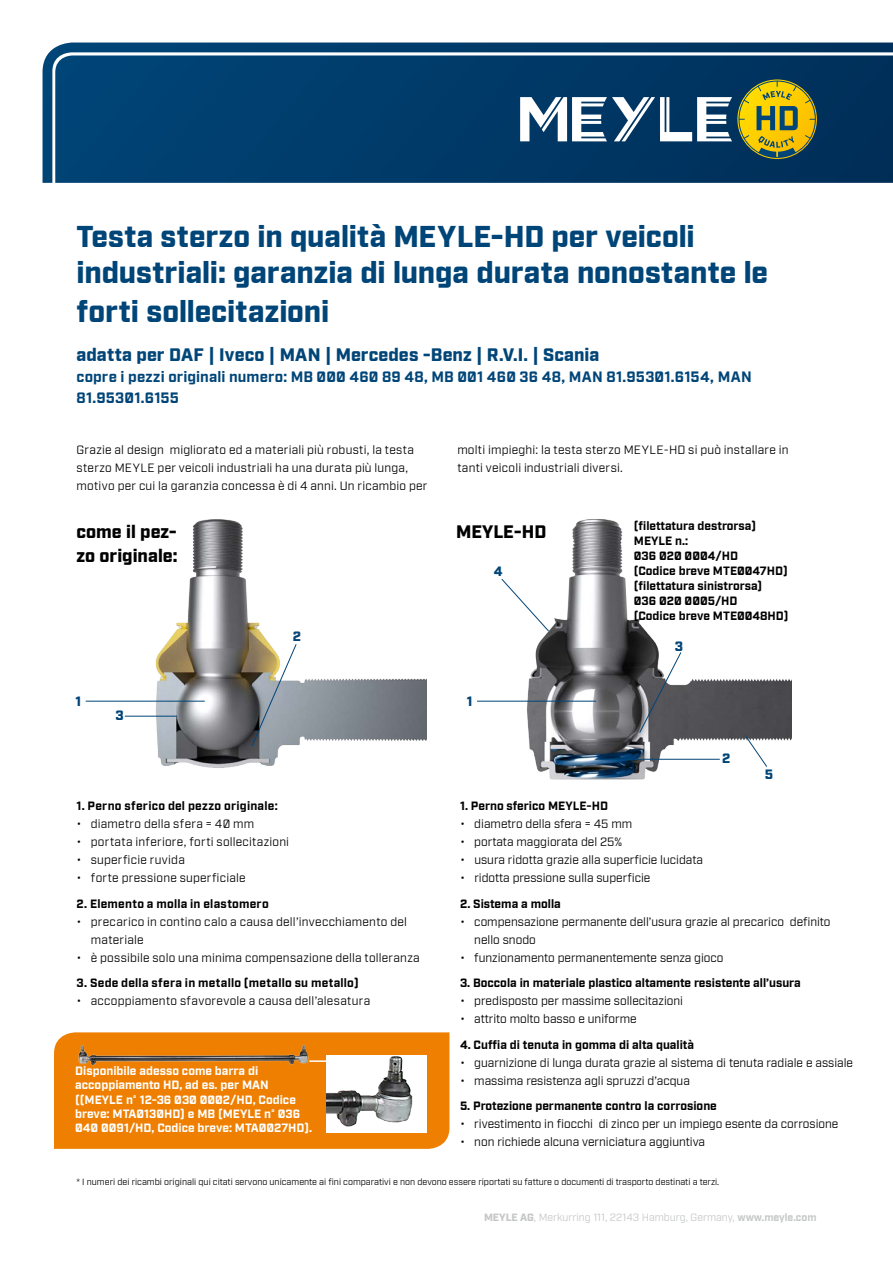
<style>
.page{position:relative;width:893px;height:1263px;background:#fff}
.page>*{position:absolute;margin:0;border:0;box-sizing:border-box;transform-origin:0 0}
.t1{font:900 30px/36px "Industry Meyle";color:#004578}
.t2{font:900 18px "Industry Meyle";letter-spacing:.005em;color:#004578}
.t3{font:900 18px/24px "Industry Meyle";color:#000}
.t4{font:700 15px/21px "Industry Meyle";letter-spacing:.015em;color:#004578}
.t5{font:900 13.5px "Industry Meyle";color:#004578}
.t6{font:12px/18px "Industry Meyle";letter-spacing:.005em;color:#000}
.t7{font:700 12px/15px "Industry Meyle";color:#000}
.t8{font:700 12px/14.4px "Industry Meyle";color:#fff}
.t9{font:12px "Industry Meyle";letter-spacing:.025em;color:#000}
.t10{font:700 12px "Industry Meyle";letter-spacing:.02em;color:#000}
.t11{font:10.5px "Industry Meyle";color:#c6c7c8}
.t12{font:9px "Industry Meyle";color:#000}
.s1{font-weight:900}
.s2{font-weight:700}
</style>
<div class="page">
<img style="left:477px;top:519px;width:314px;height:261px">
<img style="left:85px;top:519px;width:342px;height:249px">
<hr style="left:86px;top:701px;width:119px;height:1px;background:#004578">
<hr style="left:477px;top:701px;width:119px;height:1px;background:#004578">
<svg style="left:251px;top:643px;width:46px;height:104px;background:#9fa19e"></svg>
<svg style="left:639px;top:651px;width:43px;height:83px"></svg>
<hr style="left:125px;top:716px;width:52px;height:1px;background:#004578">
<hr style="left:601px;top:759px;width:119px;height:1px;background:#004578">
<svg style="left:501px;top:578px;width:49px;height:54px"></svg>
<svg style="left:745px;top:736px;width:23px;height:32px"></svg>
<svg style="left:43px;top:43px;width:850px;height:140px;background:#09416e"></svg>
<svg style="left:738px;top:81px;width:78px;height:77px;background:#9b9429"></svg>
<svg style="left:520px;top:97px;width:212px;height:44px"></svg>
<div style="left:54px;top:1032px;width:395px;height:117px;background:#ee7f00"></div>
<img style="left:75px;top:1041px;width:237px;height:26px">
<img style="left:326px;top:1055px;width:100px;height:77px">
<hr style="left:309px;top:1060px;width:26px;height:2px;background:#fff">
<h1 class="t1" style="left:77px;top:220px;width:693px">Testa sterzo in qualità MEYLE-HD per veicoli industriali: garanzia di lunga durata nonostante le</h1>
<h1 class="t1" style="left:77px;top:295px;width:254px">forti sollecitazioni</h1>
<h2 class="t2" style="left:77px;top:344px;width:524px">adatta per DAF | Iveco | MAN | Mercedes -Benz | R.V.I. | Scania</h2>
<p class="t4" style="left:77px;top:367px;width:677px">copre i pezzi originali numero: MB 000 460 89 48, MB 001 460 36 48, MAN 81.95301.6154, MAN<br>81.95301.6155</p>
<p class="t6" style="left:77px;top:441px;width:352px">Grazie al design migliorato ed a materiali più robusti, la testa sterzo MEYLE per veicoli industriali ha una durata più lunga, motivo per cui la garanzia concessa è di 4 anni. Un ricambio per</p>
<p class="t6" style="left:457px;top:441px;width:333px">molti impieghi: la testa sterzo MEYLE-HD si può installare in tanti veicoli industriali diversi.</p>
<h2 class="t3" style="left:77px;top:521px;width:102px">come il pez&shy;zo originale:</h2>
<h2 class="t3" style="left:456px;top:521px;width:92px">MEYLE-HD</h2>
<p class="t7" style="left:634px;top:519px;width:156px">(filettatura destrorsa)<br>MEYLE n.:<br>036 020 0004/HD<br>(Codice breve MTE0047HD) (filettatura sinistrorsa)<br>036 020 0005/HD<br>(Codice breve MTE0048HD)</p>
<p class="t5" style="left:494px;top:563px;width:10px">4</p>
<p class="t5" style="left:293px;top:628px;width:10px">2</p>
<p class="t5" style="left:76px;top:693px;width:7px">1</p>
<p class="t5" style="left:467px;top:693px;width:7px">1</p>
<p class="t5" style="left:115px;top:707px;width:10px">3</p>
<p class="t5" style="left:675px;top:638px;width:10px">3</p>
<p class="t5" style="left:722px;top:750px;width:10px">2</p>
<p class="t5" style="left:765px;top:766px;width:10px">5</p>
<p class="t10" style="left:77px;top:799px;width:203px">1. Perno sferico del pezzo originale:</p>
<p class="t6" style="left:77px;top:815px;width:179px">• diametro della sfera = 40 mm</p>
<p class="t9" style="left:77px;top:835px;width:214px">• portata inferiore, forti sollecitazioni</p>
<p class="t6" style="left:77px;top:851px;width:110px">• superficie ruvida</p>
<p class="t6" style="left:77px;top:869px;width:171px">• forte pressione superficiale</p>
<p class="t7" style="left:77px;top:896px;width:194px">2. Elemento a molla in elastomero</p>
<p class="t6" style="left:91px;top:913px;width:318px;text-indent:-14px">• precarico in contino calo a causa dell’invecchiamento del materiale</p>
<p class="t6" style="left:77px;top:949px;width:345px">• è possibile solo una minima compensazione della tolleranza</p>
<p class="t7" style="left:77px;top:976px;width:284px">3. Sede della sfera in metallo (metallo su metallo)</p>
<p class="t6" style="left:77px;top:992px;width:295px">• accoppiamento sfavorevole a causa dell’alesatura</p>
<p class="t8" style="left:75px;top:1064px;width:238px">Disponibile adesso come barra di accoppiamento HD, ad es. per MAN ((MEYLE n° 12-36 030 0002/HD, Codice breve: MTA0130HD) e MB (MEYLE n° 036<br>040 0091/HD, Codice breve: MTA0027HD).</p>
<p class="t7" style="left:460px;top:799px;width:150px">1. Perno sferico MEYLE-HD</p>
<p class="t6" style="left:460px;top:815px;width:174px">• diametro della sfera = 45 mm</p>
<p class="t6" style="left:460px;top:833px;width:163px">• portata maggiorata del 25%</p>
<p class="t6" style="left:460px;top:851px;width:244px">• usura ridotta grazie alla superficie lucidata</p>
<p class="t6" style="left:460px;top:869px;width:192px">• ridotta pressione sulla superficie</p>
<p class="t7" style="left:460px;top:896px;width:102px">2. Sistema a molla</p>
<p class="t6" style="left:474px;top:913px;width:358px;text-indent:-14px">• compensazione permanente dell’usura grazie al precarico definito nello snodo</p>
<p class="t6" style="left:460px;top:949px;width:265px">• funzionamento permanentemente senza gioco</p>
<p class="t7" style="left:460px;top:976px;width:342px">3. Boccola in materiale plastico altamente resistente all’usura</p>
<p class="t6" style="left:460px;top:992px;width:224px">• predisposto per massime sollecitazioni</p>
<p class="t6" style="left:460px;top:1010px;width:178px">• attrito molto basso e uniforme</p>
<p class="t7" style="left:460px;top:1037px;width:235px">4. Cuffia di tenuta in gomma di alta qualità</p>
<p class="t6" style="left:460px;top:1054px;width:394px">• guarnizione di lunga durata grazie al sistema di tenuta radiale e assiale</p>
<p class="t6" style="left:460px;top:1072px;width:231px">• massima resistenza agli spruzzi d’acqua</p>
<p class="t7" style="left:460px;top:1099px;width:258px">5. Protezione permanente contro la corrosione</p>
<p class="t6" style="left:460px;top:1115px;width:380px">• rivestimento in fiocchi di zinco per un impiego esente da corrosione</p>
<p class="t6" style="left:460px;top:1133px;width:247px">• non richiede alcuna verniciatura aggiuntiva</p>
<p class="t12" style="left:77px;top:1176px;width:644px">* I numeri dei ricambi originali qui citati servono unicamente ai fini comparativi e non devono essere riportati su fatture o documenti di trasporto destinati a terzi.</p>
<p class="t11" style="left:484px;top:1211px;width:334px"><span class="s1">MEYLE AG</span>, Merkurring 111, 22143 Hamburg, Germany, <span class="s2">www.meyle.com</span></p>
</div>
